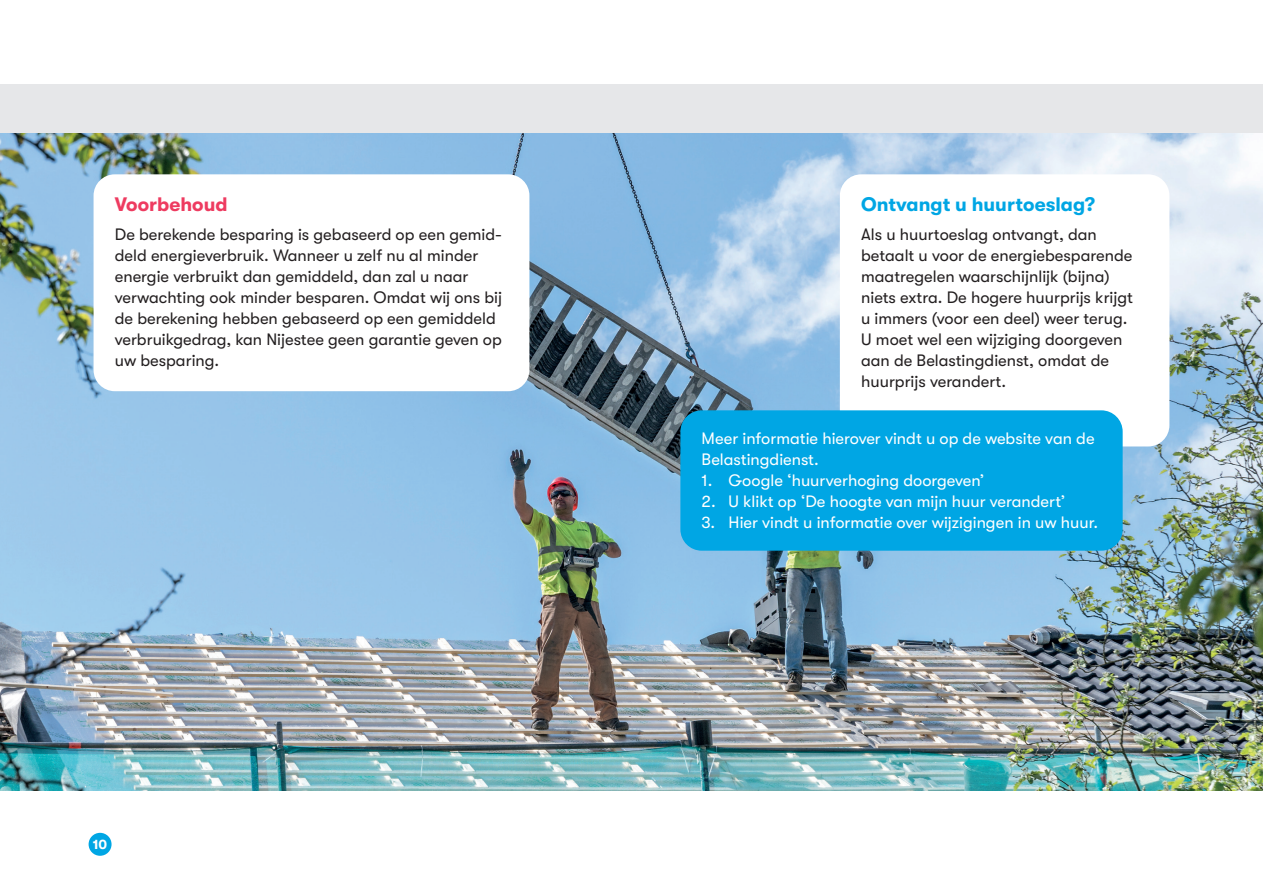
<style>
.page{position:relative;width:1263px;height:893px;background:#fff}
.page>*{position:absolute;margin:0;border:0;box-sizing:border-box;transform-origin:0 0}
.t1{font:700 19.5px "GT Walsheim";color:#00a6e4}
.t2{font:700 19.5px "GT Walsheim";color:#ee3b60}
.t3{font:16.5px/21px "GT Walsheim";color:#231f20}
.t4{font:16.5px/21px "GT Walsheim";color:#fff}
.t5{font:700 13.5px "GT Walsheim";color:#fff}
</style>
<div class="page">
<div style="left:89px;top:833px;width:23px;height:23px;background:#00a6e4;border-radius:50%"></div>
<div style="left:0;top:84px;width:1263px;height:50px;background:#e6e7e9"></div>
<img style="left:0;top:134px;width:1263px;height:657px">
<div style="left:94px;top:174px;width:435px;height:217px;background:#fff;border-radius:21px"></div>
<div style="left:840px;top:174px;width:329px;height:272px;background:#fff;border-radius:21px"></div>
<div style="left:680px;top:410px;width:443px;height:141px;background:#00a6e4;border-radius:21px"></div>
<p class="t2" style="left:115px;top:193px;width:114px">Voorbehoud</p>
<p class="t3" style="left:115px;top:224px;width:389px">De berekende besparing is gebaseerd op een gemid&shy;deld energieverbruik. Wanneer u zelf nu al minder energie verbruikt dan gemiddeld, dan zal u naar verwachting ook minder besparen. Omdat wij ons bij de berekening hebben gebaseerd op een gemiddeld verbruikgedrag, kan Nijestee geen garantie geven op uw besparing.</p>
<p class="t5" style="left:93px;top:837px;width:16px">10</p>
<p class="t1" style="left:861px;top:193px;width:235px">Ontvangt u huurtoeslag?</p>
<p class="t3" style="left:861px;top:224px;width:273px">Als u huurtoeslag ontvangt, dan betaalt u voor de energiebesparende maatregelen waarschijnlijk (bijna) niets extra. De hogere huurprijs krijgt u immers (voor een deel) weer terug.<br>U moet wel een wijziging doorgeven aan de Belastingdienst, omdat de huurprijs verandert.</p>
<p class="t4" style="left:702px;top:428px;width:394px">Meer informatie hierover vindt u op de website van de<br>Belastingdienst.</p>
<p class="t4" style="left:702px;top:470px;width:284px">1. Google ‘huurverhoging doorgeven’</p>
<p class="t4" style="left:702px;top:491px;width:365px">2. U klikt op ‘De hoogte van mijn huur verandert’</p>
<p class="t4" style="left:702px;top:512px;width:398px">3. Hier vindt u informatie over wijzigingen in uw huur.</p>
</div>
